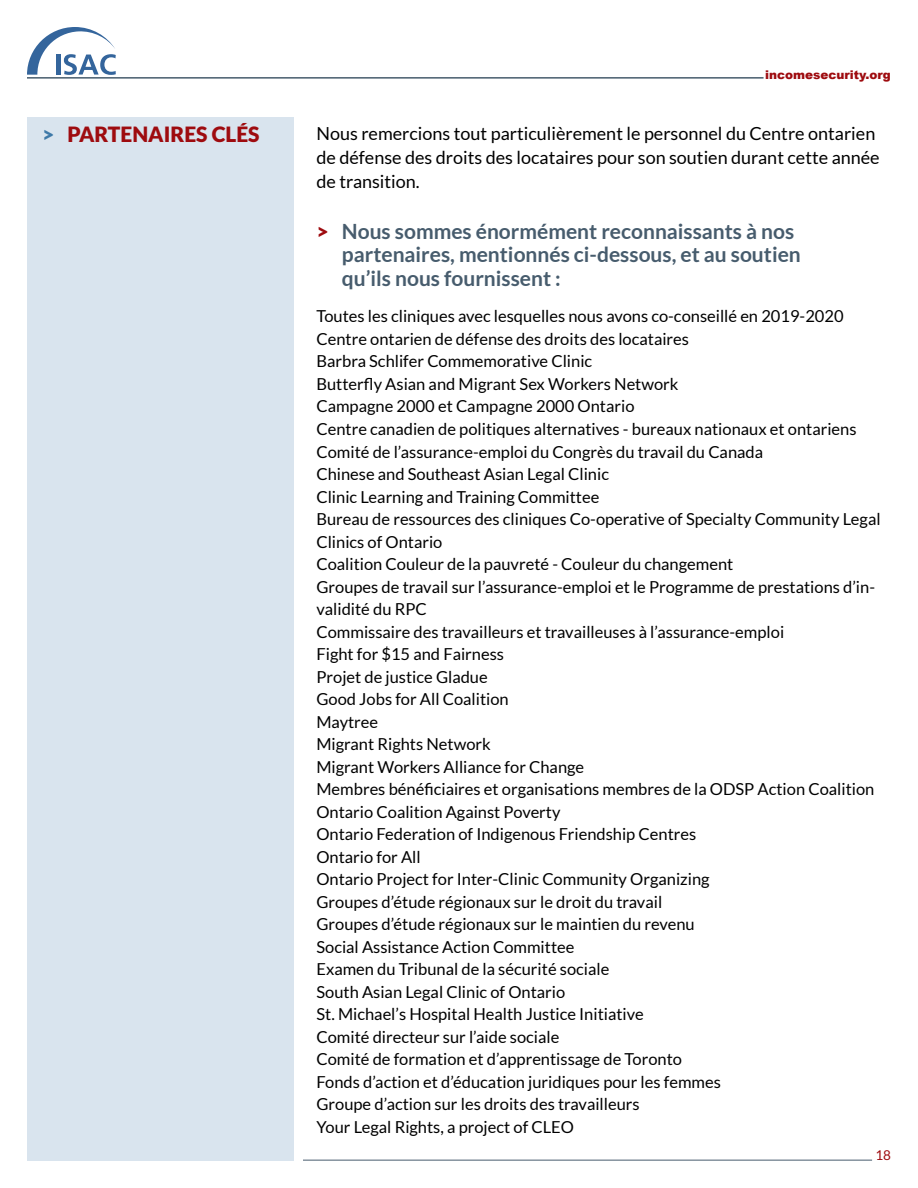
<style>
.page{position:relative;width:918px;height:1188px;background:#fff}
.page>*{position:absolute;margin:0;border:0;box-sizing:border-box;transform-origin:0 0}
.t1{font:700 21px/23.4px "Lato";color:#475c6d}
.t2{font:900 21px "Lato";color:#9e0b0f}
.t3{font:18px/24px "Lato";color:#000}
.t4{font:16.5px/22.5px "Lato";color:#000}
.t5{font:13.5px "Lato";color:#9e0b0f}
.t6{font:900 12px "Arial";color:#9e0b0f}
.s1{color:#3e79a8}
.s2{font-weight:900;color:#9e0b0f}
</style>
<div class="page">
<div style="left:27px;top:117px;width:267px;height:1044px;background:#d9e4ee"></div>
<hr style="left:27px;top:77px;width:737px;height:2px;background:#475c6d">
<svg style="left:27px;top:27px;width:89px;height:48px"></svg>
<hr style="left:303px;top:1160px;width:569px;height:1px;background:#475c6d">
<p class="t6" style="left:765px;top:66px;width:127px">incomesecurity.org</p>
<p class="t2" style="left:42px;top:122px;width:219px"><span class="s1">&gt;</span> PARTENAIRES CLÉS</p>
<p class="t3" style="left:316px;top:121px;width:565px">Nous remercions tout particulièrement le personnel du Centre ontarien de défense des droits des locataires pour son soutien durant cette année de transition.</p>
<p class="t1" style="left:342px;top:220px;width:460px;text-indent:-25px"><span class="s2">&gt;</span> Nous sommes énormément reconnaissants à nos partenaires, mentionnés ci-dessous, et au soutien qu’ils nous fournissent :</p>
<p class="t4" style="left:316px;top:305px;width:566px">Toutes les cliniques avec lesquelles nous avons co-conseillé en 2019-2020<br>Centre ontarien de défense des droits des locataires<br>Barbra Schlifer Commemorative Clinic<br>Butterfly Asian and Migrant Sex Workers Network<br>Campagne 2000 et Campagne 2000 Ontario<br>Centre canadien de politiques alternatives - bureaux nationaux et ontariens Comité de l’assurance-emploi du Congrès du travail du Canada<br>Chinese and Southeast Asian Legal Clinic<br>Clinic Learning and Training Committee<br>Bureau de ressources des cliniques Co-operative of Specialty Community Legal Clinics of Ontario<br>Coalition Couleur de la pauvreté - Couleur du changement<br>Groupes de travail sur l’assurance-emploi et le Programme de prestations d’in&shy;validité du RPC<br>Commissaire des travailleurs et travailleuses à l’assurance-emploi<br>Fight for $15 and Fairness<br>Projet de justice Gladue<br>Good Jobs for All Coalition<br>Maytree<br>Migrant Rights Network<br>Migrant Workers Alliance for Change<br>Membres bénéficiaires et organisations membres de la ODSP Action Coalition Ontario Coalition Against Poverty<br>Ontario Federation of Indigenous Friendship Centres<br>Ontario for All<br>Ontario Project for Inter-Clinic Community Organizing<br>Groupes d’étude régionaux sur le droit du travail<br>Groupes d’étude régionaux sur le maintien du revenu<br>Social Assistance Action Committee<br>Examen du Tribunal de la sécurité sociale<br>South Asian Legal Clinic of Ontario<br>St. Michael’s Hospital Health Justice Initiative<br>Comité directeur sur l’aide sociale<br>Comité de formation et d’apprentissage de Toronto<br>Fonds d’action et d’éducation juridiques pour les femmes<br>Groupe d’action sur les droits des travailleurs<br>Your Legal Rights, a project of CLEO</p>
<p class="t5" style="left:875px;top:1148px;width:17px">18</p>
</div>
